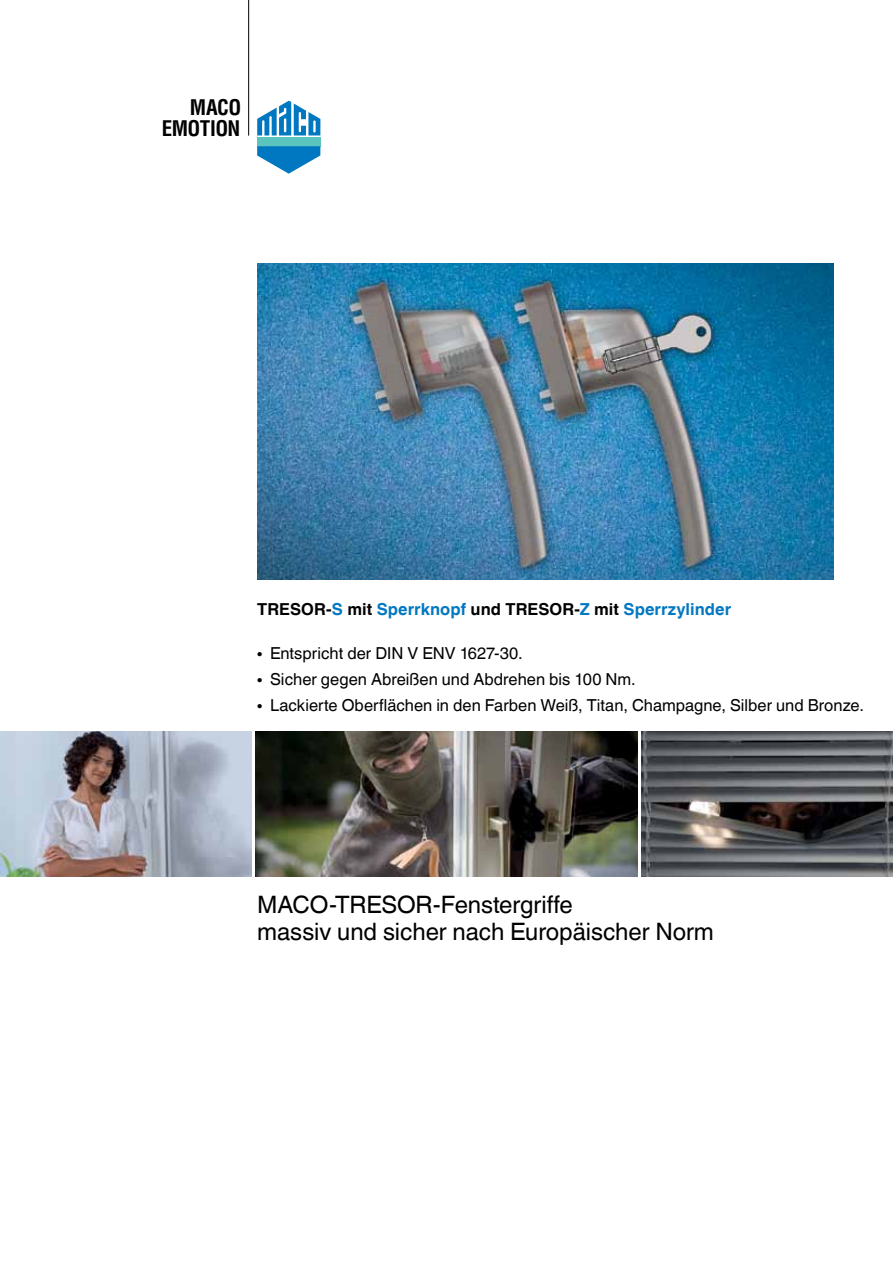
<style>
.page{position:relative;width:893px;height:1263px;background:#fff}
.page>*{position:absolute;margin:0;border:0;box-sizing:border-box;transform-origin:0 0}
.t1{font:24px/27px "Helvetica Linotype";letter-spacing:-.005em;color:#000}
.t2{font:700 condensed 21px/20.7px "MACO Helvetica";letter-spacing:-.025em;color:#000;text-align:right}
.t3{font:16.5px "Helvetica Linotype";color:#000}
.t4{font:700 16.5px "Helvetica Linotype";letter-spacing:.005em;color:#0077c1}
.s1{color:#000}
.s2{font-size:13.5px}
</style>
<div class="page">
<hr style="left:248px;top:0;width:1px;height:136px;background:#000">
<div style="left:257px;top:137px;width:63px;height:9px;background:#5bc4bf"></div>
<svg style="left:257px;top:146px;width:63px;height:28px"></svg>
<svg style="left:257px;top:101px;width:63px;height:34px"></svg>
<img style="left:257px;top:264px;width:576px;height:316px">
<img style="left:256px;top:731px;width:381px;height:145px">
<img style="left:641px;top:731px;width:252px;height:145px">
<img style="left:0;top:731px;width:251px;height:145px">
<p class="t2" style="left:162px;top:96px;width:81px">MACO<br>EMOTION</p>
<p class="t4" style="left:257px;top:600px;width:475px"><span class="s1">TRESOR-</span>S <span class="s1">mit</span> Sperrknopf <span class="s1">und TRESOR-</span>Z <span class="s1">mit</span> Sperrzylinder</p>
<p class="t3" style="left:257px;top:644px;width:267px"><span class="s2">•</span> Entspricht der DIN V ENV 1627-30.</p>
<p class="t3" style="left:257px;top:670px;width:380px"><span class="s2">•</span> Sicher gegen Abreißen und Abdrehen bis 100 Nm.</p>
<p class="t3" style="left:257px;top:696px;width:608px"><span class="s2">•</span> Lackierte Oberflächen in den Farben Weiß, Titan, Champagne, Silber und Bronze.</p>
<h1 class="t1" style="left:257px;top:891px;width:458px">MACO-TRESOR-Fenstergriffe<br>massiv und sicher nach Europäischer Norm</h1>
</div>
